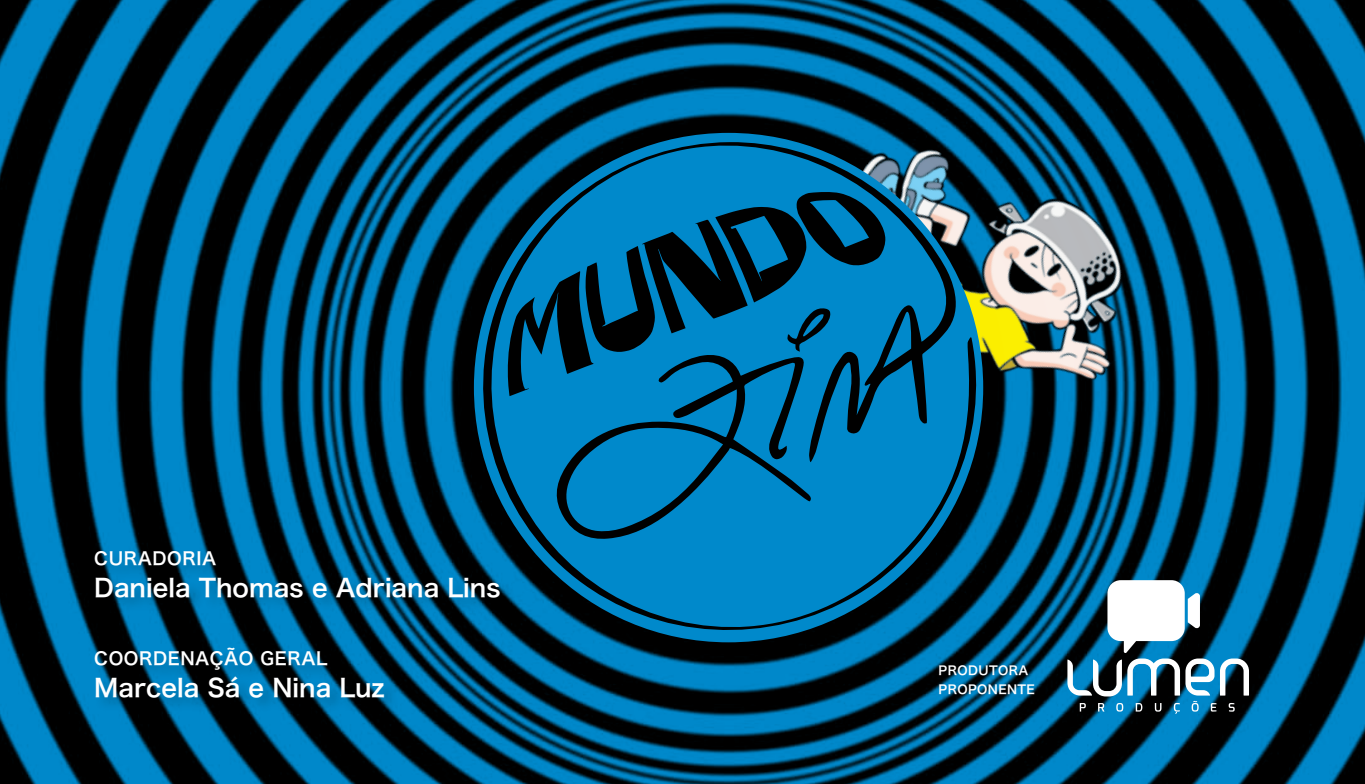
<style>
.page{position:relative;width:1365px;height:784px;background:#fff}
.page>*{position:absolute;margin:0;border:0;box-sizing:border-box;transform-origin:0 0}
.t1{font:24.5px "Hira Kaku Pro W6";color:#fff}
.t2{font:17.5px "Hira Kaku Pro W6";letter-spacing:.03em;color:#fff}
.t3{font:12.25px/19.2px "Hira Kaku Pro W6";letter-spacing:.03em;color:#fff}
</style>
<div class="page">
<img style="left:0;top:0;width:1364px;height:783px">
<img style="left:790px;top:96px;width:393px;height:337px">
<svg style="left:462px;top:133px;width:529px;height:513px;background:#046693"></svg>
<svg style="left:502px;top:191px;width:383px;height:205px;background:#005b87"></svg>
<div style="left:93px;top:548px;width:423px;height:165px;background:#000;opacity:.2"></div>
<svg style="left:1067px;top:580px;width:181px;height:133px"></svg>
<p class="t2" style="left:94px;top:542px;width:123px">CURADORIA</p>
<p class="t1" style="left:94px;top:565px;width:408px">Daniela Thomas e Adriana Lins</p>
<p class="t2" style="left:94px;top:642px;width:234px">COORDENAÇÃO GERAL</p>
<p class="t1" style="left:94px;top:665px;width:292px">Marcela Sá e Nina Luz</p>
<p class="t3" style="left:938px;top:659px;width:98px">PRODUTORA<br>PROPONENTE</p>
</div>
